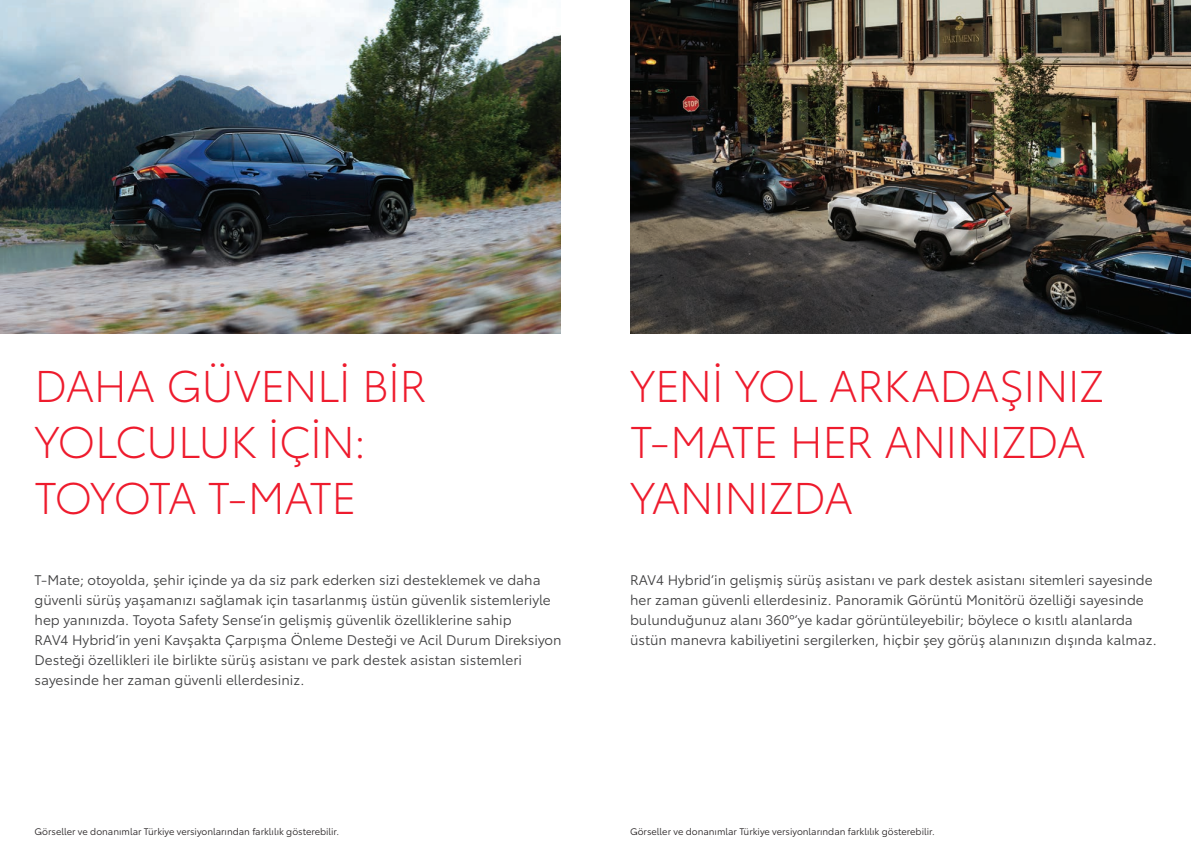
<style>
.page{position:relative;width:1191px;height:851px;background:#fff}
.page>*{position:absolute;margin:0;border:0;box-sizing:border-box;transform-origin:0 0}
.t1{font:300 43.75px/56px "Toyota Type";letter-spacing:-.015em;color:#ee1b2d}
.t2{font:13.75px/20px "Toyota Type";color:#3e3e3f}
.t3{font:9.38px "Toyota Type";color:#231f20}
</style>
<div class="page">
<img style="left:0;top:0;width:561px;height:333px">
<img style="left:631px;top:0;width:560px;height:333px">
<h1 class="t1" style="left:35px;top:356px;width:394px">DAHA GÜVENLİ BİR<br>YOLCULUK İÇİN:<br>TOYOTA T-MATE</h1>
<p class="t2" style="left:35px;top:569px;width:528px">T-Mate; otoyolda, şehir içinde ya da siz park ederken sizi desteklemek ve daha güvenli sürüş yaşamanızı sağlamak için tasarlanmış üstün güvenlik sistemleriyle hep yanınızda. Toyota Safety Sense’in gelişmiş güvenlik özelliklerine sahip<br>RAV4 Hybrid’in yeni Kavşakta Çarpışma Önleme Desteği ve Acil Durum Direksiyon Desteği özellikleri ile birlikte sürüş asistanı ve park destek asistan sistemleri sayesinde her zaman güvenli ellerdesiniz.</p>
<h1 class="t1" style="left:630px;top:356px;width:477px">YENİ YOL ARKADAŞINIZ<br>T-MATE HER ANINIZDA<br>YANINIZDA</h1>
<p class="t2" style="left:630px;top:569px;width:528px">RAV4 Hybrid’in gelişmiş sürüş asistanı ve park destek asistanı sitemleri sayesinde her zaman güvenli ellerdesiniz. Panoramik Görüntü Monitörü özelliği sayesinde bulunduğunuz alanı 360º’ye kadar görüntüleyebilir; böylece o kısıtlı alanlarda üstün manevra kabiliyetini sergilerken, hiçbir şey görüş alanınızın dışında kalmaz.</p>
<p class="t3" style="left:35px;top:824px;width:306px">Görseller ve donanımlar Türkiye versiyonlarından farklılık gösterebilir.</p>
<p class="t3" style="left:630px;top:824px;width:306px">Görseller ve donanımlar Türkiye versiyonlarından farklılık gösterebilir.</p>
</div>
